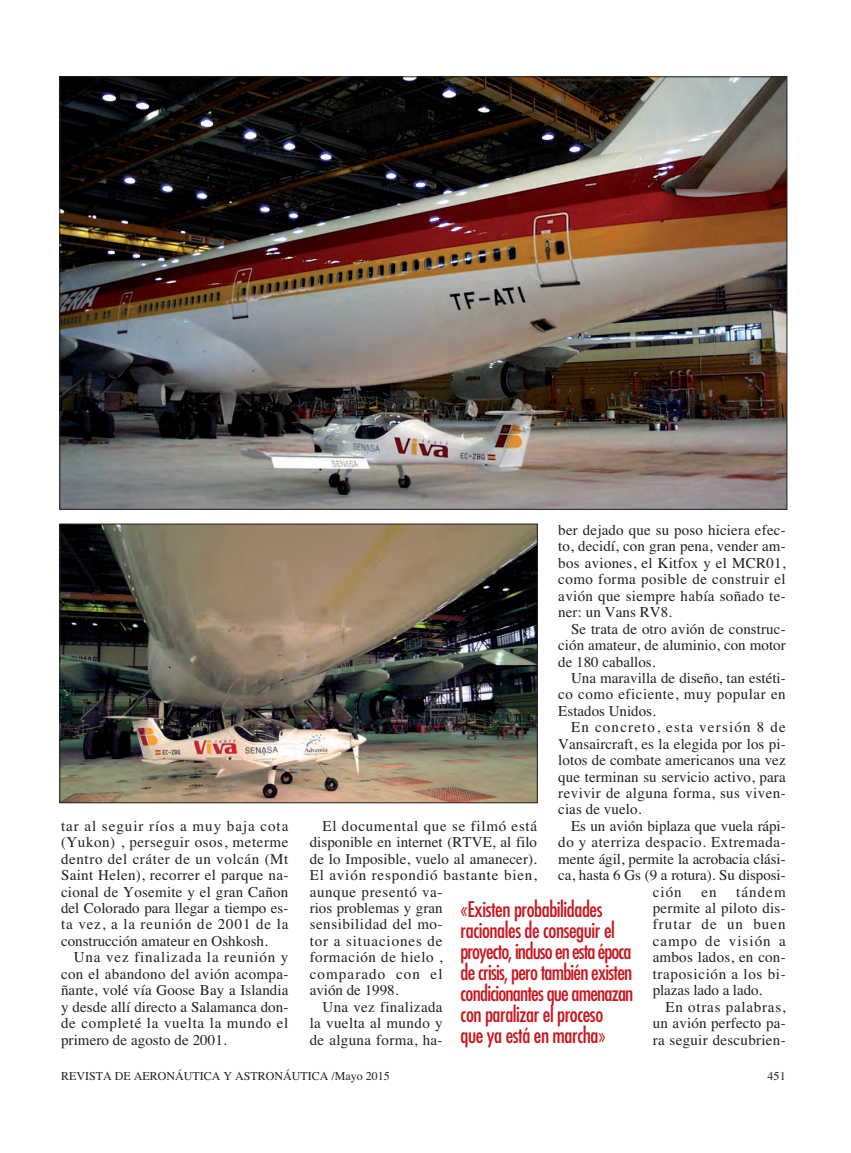
<style>
.page{position:relative;width:851px;height:1153px;background:#fff}
.page>*{position:absolute;margin:0;border:0;box-sizing:border-box;transform-origin:0 0}
.t1{font:condensed 21px/21px "Futura";letter-spacing:-.02em;color:#cd151d}
.t2{font:15px/16.5px "Times";letter-spacing:.02em;color:#231f20;text-align:justify}
.t3{font:15px "Times";letter-spacing:-.005em;color:#231f20}
.t4{font:15px "Times";letter-spacing:.04em;color:#231f20}
.t5{font:15px "Times";color:#231f20}
.t6{font:15px "Times";letter-spacing:.055em;color:#231f20}
.t7{font:15px "Times";letter-spacing:.045em;color:#231f20}
.t8{font:15px "Times";letter-spacing:.06em;color:#231f20}
.t9{font:15px "Times";letter-spacing:.075em;color:#231f20}
.t10{font:12px "Times";color:#231f20}
</style>
<div class="page">
<img style="left:62px;top:79px;width:723px;height:428px">
<img style="left:62px;top:526px;width:473px;height:275px">
<div style="left:60px;top:524px;width:477px;height:279px;border:1px solid #231f20"></div>
<p class="t2" style="left:61px;top:818px;width:229px">tar al seguir ríos a muy baja cota (Yukon) , perseguir osos, meterme dentro del cráter de un volcán (Mt Saint Helen), recorrer el parque na&shy;cional de Yosemite y el gran Cañon del Colorado para llegar a tiempo es&shy;ta vez, a la reunión de 2001 de la construcción amateur en Oshkosh.</p>
<p class="t2" style="left:61px;top:950px;width:229px;text-indent:13px">Una vez finalizada la reunión y con el abandono del avión acompa&shy;ñante, volé vía Goose Bay a Islandia y desde allí directo a Salamanca don&shy;de completé la vuelta la mundo el primero de agosto de 2001.</p>
<p class="t2" style="left:558px;top:523px;width:229px">ber dejado que su poso hiciera efec&shy;to, decidí, con gran pena, vender am&shy;bos aviones, el Kitfox y el MCR01, como forma posible de construir el avión que siempre había soñado te&shy;ner: un Vans RV8.</p>
<p class="t2" style="left:558px;top:621px;width:229px;text-indent:13px">Se trata de otro avión de construc&shy;ción amateur, de aluminio, con motor de 180 caballos.</p>
<p class="t2" style="left:558px;top:671px;width:229px;text-indent:13px">Una maravilla de diseño, tan estéti&shy;co como eficiente, muy popular en Estados Unidos.</p>
<p class="t2" style="left:558px;top:720px;width:229px;text-indent:13px">En concreto, esta versión 8 de Vans aircraft, es la elegida por los pi&shy;lotos de combate americanos una vez que terminan su servicio activo, para revivir de alguna forma, sus viven&shy;cias de vuelo.</p>
<p class="t3" style="left:571px;top:820px;width:216px">Es un avión biplaza que vuela rápi-</p>
<p class="t2" style="left:558px;top:835px;width:229px">do y aterriza despacio. Extremada-</p>
<p class="t3" style="left:558px;top:853px;width:229px">mente ágil, permite la acrobacia clási-</p>
<p class="t3" style="left:558px;top:869px;width:229px">ca, hasta 6 Gs (9 a rotura). Su disposi-</p>
<p class="t2" style="left:652px;top:884px;width:30px">ción</p>
<p class="t2" style="left:701px;top:884px;width:17px">en</p>
<p class="t7" style="left:322px;top:820px;width:216px">El documental que se filmó está</p>
<p class="t2" style="left:309px;top:835px;width:229px">disponible en internet (RTVE, al filo</p>
<p class="t2" style="left:309px;top:851px;width:229px">de lo Imposible, vuelo al amanecer).</p>
<p class="t6" style="left:309px;top:869px;width:229px">El avión respondió bastante bien,</p>
<p class="t4" style="left:309px;top:886px;width:134px">aunque presentó va-</p>
<p class="t5" style="left:309px;top:902px;width:134px">rios problemas y gran</p>
<p class="t2" style="left:309px;top:917px;width:134px">sensibilidad del mo-</p>
<p class="t8" style="left:309px;top:935px;width:134px">tor a situaciones de</p>
<p class="t4" style="left:309px;top:951px;width:134px">formación de hielo ,</p>
<p class="t9" style="left:309px;top:968px;width:134px">comparado con el</p>
<p class="t5" style="left:309px;top:984px;width:90px">avión de 1998.</p>
<p class="t2" style="left:322px;top:999px;width:122px">Una vez finalizada</p>
<p class="t2" style="left:309px;top:1016px;width:134px">la vuelta al mundo y</p>
<p class="t2" style="left:309px;top:1032px;width:134px">de alguna forma, ha-</p>
<p class="t2" style="left:652px;top:884px;width:134px;text-indent:83px">tándem permite al piloto dis&shy;frutar de un buen campo de visión a ambos lados, en con&shy;traposición a los bi&shy;plazas lado a lado.</p>
<p class="t2" style="left:652px;top:999px;width:134px;text-indent:13px">En otras palabras, un avión perfecto pa&shy;ra seguir descubrien-</p>
<h1 class="t1" style="left:460px;top:899px;width:174px">«Existen probabilidades racionales de conseguir el proyecto, incluso en esta época de crisis, pero también existen condicionantes que amenazan con paralizar el proceso<br>que ya está en marcha»</h1>
<p class="t10" style="left:61px;top:1071px;width:330px">REVISTA DE AERONÁUTICA Y ASTRONÁUTICA /Mayo 2015</p>
<p class="t10" style="left:767px;top:1071px;width:19px">451</p>
</div>
